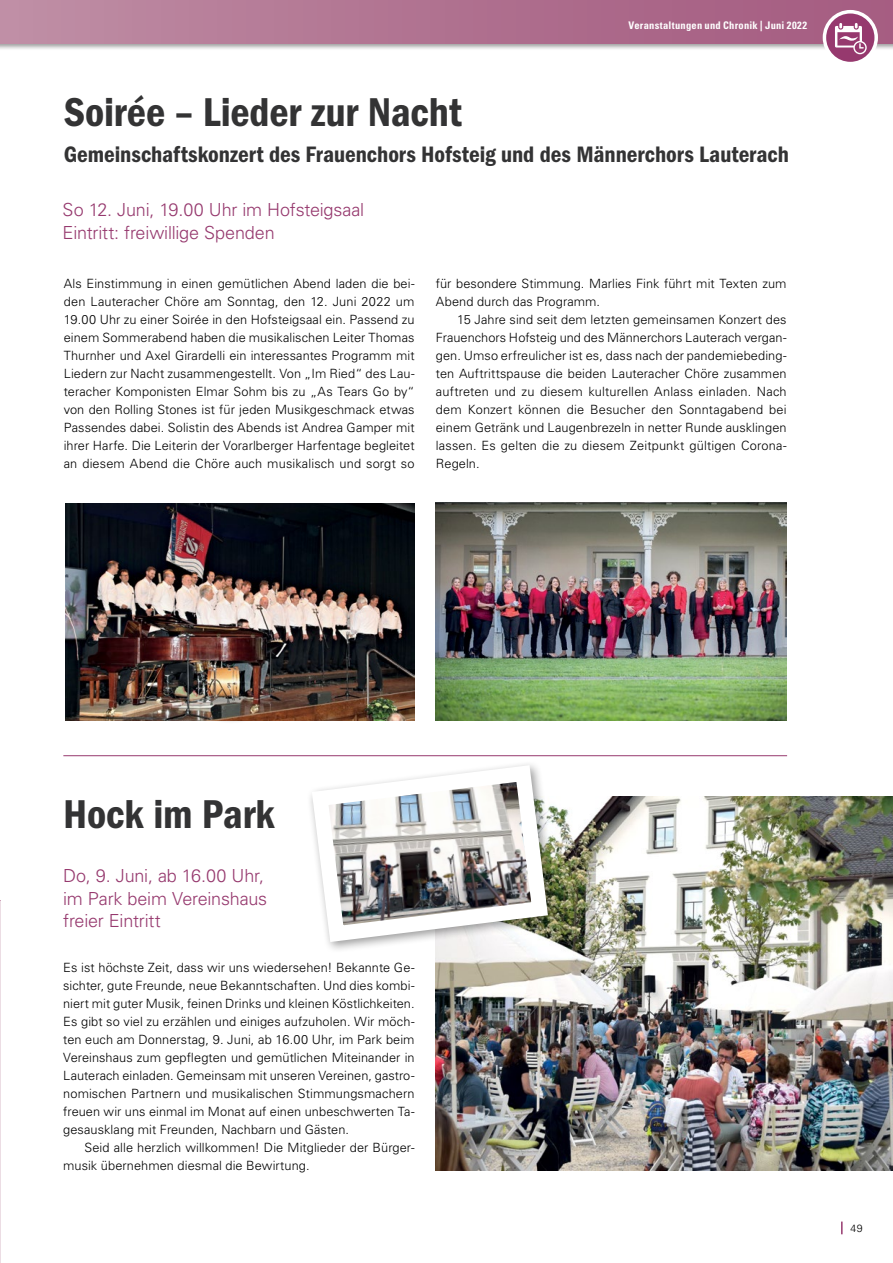
<style>
.page{position:relative;width:893px;height:1263px;background:#fff}
.page>*{position:absolute;margin:0;border:0;box-sizing:border-box;transform-origin:0 0}
.t1{font:600 40.5px "Franklin Gothic Cond ITC";letter-spacing:-.005em;color:#333334}
.t2{font:600 22.5px "Franklin Gothic Cond ITC";color:#333334}
.t3{font:300 18px/22.5px "Univers LT Pro 45";letter-spacing:-.01em;color:#96396e}
.t4{font:300 12.75px/18px "Univers LT Pro 45";letter-spacing:.01em;color:#000;text-align:justify}
.t5{font:700 condensed 10.5px "Univers LT Pro";letter-spacing:.025em;color:#fff}
.t6{font:300 10.5px "Univers LT Pro 45";color:#000}
</style>
<div class="page">
<hr style="left:0;top:900px;width:1px;height:363px;background:#ecdde4">
<div style="left:133px;top:682px;width:150px;height:42px;background:#000;opacity:.4"></div>
<img style="left:436px;top:503px;width:350px;height:217px">
<img style="left:65px;top:504px;width:350px;height:216px">
<hr style="left:63px;top:755px;width:724px;height:1px;background:#96396e">
<img style="left:436px;top:797px;width:457px;height:373px">
<div style="left:306px;top:760px;width:254px;height:194px;background:#000;opacity:.4"></div>
<img style="left:306px;top:760px;width:250px;height:190px">
<div style="left:0;top:0;width:893px;height:51px;background:#000;opacity:.4"></div>
<div style="left:0;top:0;width:893px;height:43px;background:linear-gradient(to right,#be8ca3,#a45a7f)"></div>
<svg style="left:841px;top:1221px;width:2px;height:13px"></svg>
<svg style="left:823px;top:10px;width:55px;height:55px"></svg>
<div style="left:826px;top:14px;width:48px;height:48px;background:#96396e;border-radius:50%"></div>
<svg style="left:835px;top:23px;width:32px;height:31px"></svg>
<p class="t5" style="left:629px;top:19px;width:180px">Veranstaltungen und Chronik | Juni 2022</p>
<h1 class="t1" style="left:64px;top:88px;width:400px">Soirée – Lieder zur Nacht</h1>
<h2 class="t2" style="left:64px;top:141px;width:727px">Gemeinschaftskonzert des Frauenchors Hofsteig und des Männerchors Lauterach</h2>
<h3 class="t3" style="left:63px;top:198px;width:303px">So 12. Juni, 19.00 Uhr im Hofsteigsaal<br>Eintritt: freiwillige Spenden</h3>
<p class="t4" style="left:64px;top:274px;width:352px">Als Einstimmung in einen gemütlichen Abend laden die bei&shy;den Lauteracher Chöre am Sonntag, den 12. Juni 2022 um 19.00 Uhr zu einer Soirée in den Hofsteigsaal ein. Passend zu einem Sommerabend haben die musikalischen Leiter Thomas Thurnher und Axel Girardelli ein interessantes Programm mit Liedern zur Nacht zusammengestellt. Von „Im Ried“ des Lau&shy;teracher Komponisten Elmar Sohm bis zu „As Tears Go by“ von den Rolling Stones ist für jeden Musikgeschmack etwas Passendes dabei. Solistin des Abends ist Andrea Gamper mit ihrer Harfe. Die Leiterin der Vorarlberger Harfentage begleitet an diesem Abend die Chöre auch musikalisch und sorgt so</p>
<p class="t4" style="left:436px;top:274px;width:352px">für besondere Stimmung. Marlies Fink führt mit Texten zum<br>Abend durch das Programm.</p>
<p class="t4" style="left:436px;top:310px;width:352px;text-indent:21px">15 Jahre sind seit dem letzten gemeinsamen Konzert des Frauenchors Hofsteig und des Männerchors Lauterach vergan&shy;gen. Umso erfreulicher ist es, dass nach der pandemiebeding&shy;ten Auftrittspause die beiden Lauteracher Chöre zusammen auftreten und zu diesem kulturellen Anlass einladen. Nach dem Konzert können die Besucher den Sonntagabend bei einem Getränk und Laugenbrezeln in netter Runde ausklingen lassen. Es gelten die zu diesem Zeitpunkt gültigen Corona-Regeln.</p>
<h1 class="t1" style="left:63px;top:790px;width:213px">Hock im Park</h1>
<h3 class="t3" style="left:63px;top:864px;width:206px">Do, 9. Juni, ab 16.00 Uhr, im Park beim Vereinshaus freier Eintritt</h3>
<p class="t4" style="left:63px;top:958px;width:353px">Es ist höchste Zeit, dass wir uns wiedersehen! Bekannte Ge&shy;sichter, gute Freunde, neue Bekanntschaften. Und dies kombi&shy;niert mit guter Musik, feinen Drinks und kleinen Köstlichkeiten.<br>Es gibt so viel zu erzählen und einiges aufzuholen. Wir möch&shy;ten euch am Donnerstag, 9. Juni, ab 16.00 Uhr, im Park beim Vereinshaus zum gepflegten und gemütlichen Miteinander in Lauterach einladen. Gemeinsam mit unseren Vereinen, gastro&shy;nomischen Partnern und musikalischen Stimmungsmachern freuen wir uns einmal im Monat auf einen unbeschwerten Ta&shy;gesausklang mit Freunden, Nachbarn und Gästen.</p>
<p class="t4" style="left:63px;top:1138px;width:353px;text-indent:21px">Seid alle herzlich willkommen! Die Mitglieder der Bürger&shy;musik übernehmen diesmal die Bewirtung.</p>
<p class="t6" style="left:850px;top:1221px;width:14px">49</p>
</div>
